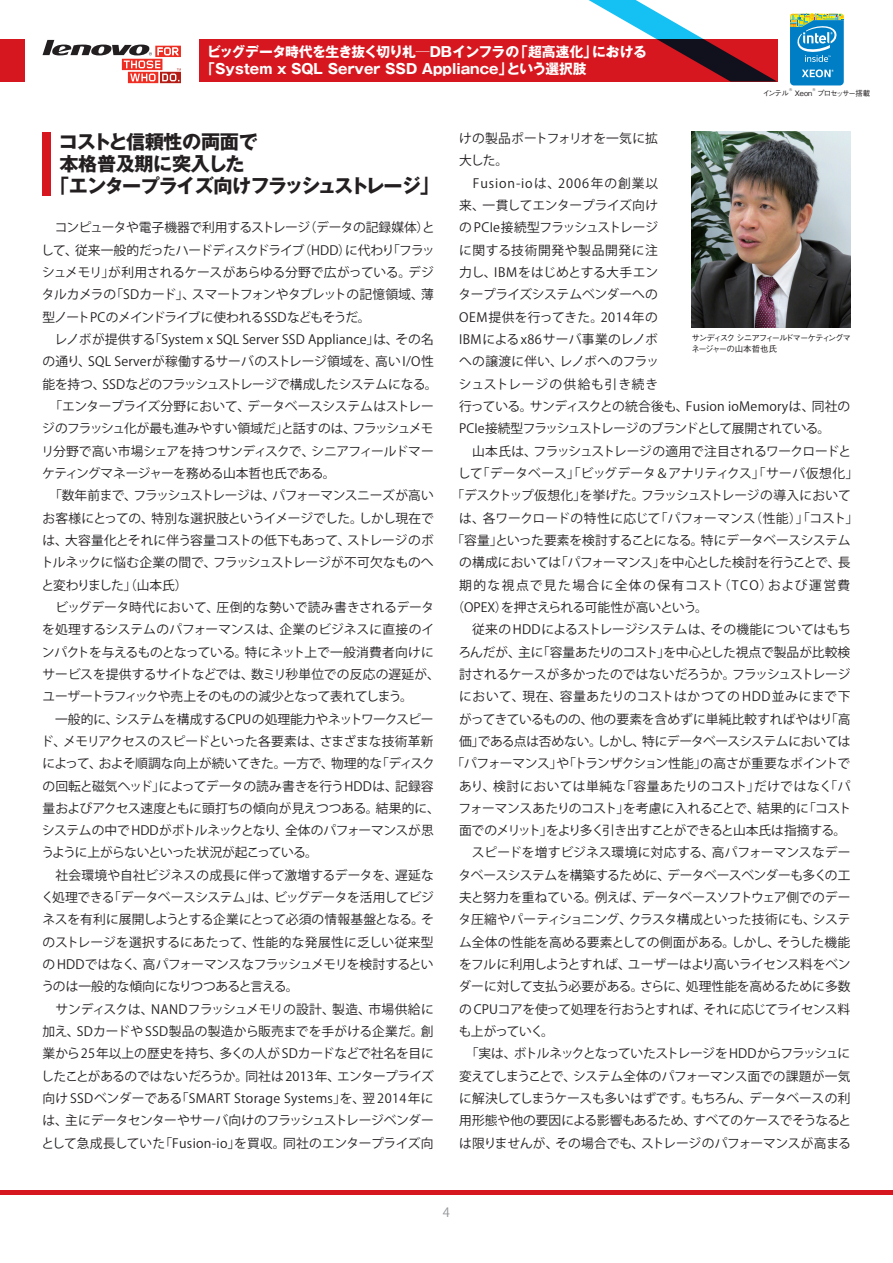
<style>
.page{position:relative;width:893px;height:1263px;background:#fff}
.page>*{position:absolute;margin:0;border:0;box-sizing:border-box;transform-origin:0 0}
.中見出し{font:700 19.2px "Gothic MB101 Pro";letter-spacing:-.075em;color:#231f20}
.中見出し-2{font:700 19.2px "Gothic MB101 Pro";letter-spacing:-.02em;color:#231f20}
.t1{font:700 13.8px/17px "Gothic MB101 Pro";color:#fff}
._3段本文{font:12.75px/22.4px "Koz Go Pro";letter-spacing:-.01em;color:#231f20;text-align:justify}
._3段本文-2{font:12.75px/22.4px "Koz Go Pro";letter-spacing:.015em;color:#231f20}
._3段本文-3{font:12.75px/22.4px "Koz Go Pro";letter-spacing:.01em;color:#231f20}
._3段本文-4{font:12.75px "Koz Go Pro";letter-spacing:-.03em;color:#231f20}
._3段本文-5{font:12.75px "Koz Go Pro";letter-spacing:.11em;color:#231f20}
.t2{font:12.75px "Koz Go Pro";color:#939598}
.キャプション{font:500 8.55px/10.6px "Gothic BBB Pro";letter-spacing:-.13em;color:#231f20}
.t3{font:500 7.5px "Gothic BBB Pro";letter-spacing:-.1em;color:#231f20}
.t4{font:500 3.75px "Gothic BBB Pro";color:#231f20}
</style>
<div class="page">
<div style="left:0;top:39px;width:25px;height:43px;background:#d7171f"></div>
<svg style="left:43px;top:40px;width:138px;height:43px"></svg>
<hr style="left:0;top:1191px;width:893px;height:4px;background:#d7171f">
<div style="left:199px;top:39px;width:578px;height:43px;background:#d7171f"></div>
<svg style="left:588px;top:0;width:189px;height:82px"></svg>
<svg style="left:790px;top:14px;width:54px;height:71px;background:#3596be"></svg>
<div style="left:43px;top:132px;width:8px;height:64px;background:#d7171f"></div>
<img style="left:692px;top:132px;width:158px;height:195px">
<p class="t1" style="left:201px;top:42px;width:447px;text-indent:6px">ビッグデータ時代を生き抜く切り札─DBインフラの「超高速化」における「System x SQL Server SSD Appliance」という選択肢</p>
<p class="t1" style="left:208px;top:42px;width:446px">OSSクラウド基盤の大本命「OpenStack」<br>─ 導入の基礎から「本番環境」を視野に入れた運用のコツまでを理解する</p>
<p class="t3" style="left:763px;top:87px;width:28px">インテル</p>
<p class="t4" style="left:789px;top:87px;width:5px">®</p>
<p class="t4" style="left:812px;top:87px;width:5px">®</p>
<p class="t3" style="left:817px;top:87px;width:55px">プロセッサー搭載</p>
<p class="t3" style="left:795px;top:87px;width:19px">Xeon</p>
<p class="中見出し-2" style="left:59px;top:125px;width:200px">コストと信頼性の両面で</p>
<p class="中見出し-2" style="left:60px;top:148px;width:187px">本格普及期に突入した</p>
<p class="中見出し" style="left:50px;top:170px;width:390px">「エンタープライズ向けフラッシュストレージ」</p>
<p class="_3段本文" style="left:41px;top:217px;width:395px">　コンピュータや電子機器で利用するストレージ（データの記録媒体）として、従来一般的だったハードディスクドライブ（HDD）に代わり「フラッシュメモリ」が利用されるケースがあらゆる分野で広がっている。デジタルカメラの「SDカード」、スマートフォンやタブレットの記憶領域、薄型ノートPCのメインドライブに使われるSSDなどもそうだ。</p>
<p class="_3段本文-3" style="left:43px;top:328px;width:397px">　レノボが提供する「System x SQL Server SSD Appliance」は、その名の通り、SQL Serverが稼働するサーバのストレージ領域を、高い I/O性能を持つ、SSDなどのフラッシュストレージで構成したシステムになる。</p>
<p class="_3段本文" style="left:41px;top:395px;width:394px">　「エンタープライズ分野において、データベースシステムはストレージのフラッシュ化が最も進みやすい領域だ」と話すのは、フラッシュメモリ分野で高い市場シェアを持つサンディスクで、シニアフィールドマーケティングマネージャーを務める山本哲也氏である。</p>
<p class="_3段本文" style="left:41px;top:485px;width:395px">　「数年前まで、フラッシュストレージは、パフォーマンスニーズが高いお客様にとっての、特別な選択肢というイメージでした。しかし現在では、大容量化とそれに伴う容量コストの低下もあって、ストレージのボトルネックに悩む企業の間で、フラッシュストレージが不可欠なものへと変わりました」（山本氏）</p>
<p class="_3段本文" style="left:42px;top:596px;width:400px;text-align:left">　ビッグデータ時代において、圧倒的な勢いで読み書きされるデータを処理するシステムのパフォーマンスは、企業のビジネスに直接のインパクトを与えるものとなっている。特にネット上で一般消費者向けにサービスを提供するサイトなどでは、数ミリ秒単位での反応の遅延が、ユーザートラフィックや売上そのものの減少となって表れてしまう。</p>
<p class="_3段本文" style="left:41px;top:708px;width:400px;text-align:left">　一般的に、システムを構成するCPUの処理能力やネットワークスピード、メモリアクセスのスピードといった各要素は、さまざまな技術革新によって、およそ順調な向上が続いてきた。一方で、物理的な「ディスクの回転と磁気ヘッド」によってデータの読み書きを行うHDDは、記録容量およびアクセス速度ともに頭打ちの傾向が見えつつある。結果的に、システムの中で HDDがボトルネックとなり、全体のパフォーマンスが思うように上がらないといった状況が起こっている。</p>
<p class="_3段本文" style="left:41px;top:864px;width:394px">　社会環境や自社ビジネスの成長に伴って激増するデータを、遅延なく処理できる「データベースシステム」は、ビッグデータを活用してビジネスを有利に展開しようとする企業にとって必須の情報基盤となる。そのストレージを選択するにあたって、性能的な発展性に乏しい従来型の HDDではなく、高パフォーマンスなフラッシュメモリを検討するというのは一般的な傾向になりつつあると言える。</p>
<p class="_3段本文" style="left:41px;top:998px;width:394px">　サンディスクは、NANDフラッシュメモリの設計、製造、市場供給に加え、SDカードや SSD製品の製造から販売までを手がける企業だ。創業から25年以上の歴史を持ち、多くの人が SDカードなどで社名を目にしたことがあるのではないだろうか。同社は 2013年、エンタープライズ向けSSDベンダーである「SMART Storage Systems」を、翌 2014年には、主にデータセンターやサーバ向けのフラッシュストレージベンダーとして急成長していた「Fusion-io」を買収。同社のエンタープライズ向</p>
<p class="_3段本文" style="left:459px;top:128px;width:200px">けの製品ポートフォリオを一気に拡大した。</p>
<p class="_3段本文-2" style="left:459px;top:172px;width:393px">　Fusion-ioは、2006年の創業以<br>来、一貫してエンタープライズ向け<br>の PCIe接続型フラッシュストレージ<br>に関する技術開発や製品開発に注<br>力し、IBMをはじめとする大手エン<br>タープライズシステムベンダーへの<br>OEM提供を行ってきた。2014年の<br>IBMによるx86サーバ事業のレノボ<br>への譲渡に伴い、レノボへのフラッ<br>シュストレージの供給も引き続き<br>行っている。サンディスクとの統合後も、Fusion ioMemoryは、同社の<br>PCIe接続型フラッシュストレージのブランドとして展開されている。</p>
<p class="_3段本文-4" style="left:459px;top:443px;width:394px">　山本氏は、フラッシュストレージの適用で注目されるワークロードと</p>
<p class="_3段本文" style="left:458px;top:462px;width:402px">して「データベース」「ビッグデータ＆アナリティクス」「サーバ仮想化」</p>
<p class="_3段本文" style="left:451px;top:485px;width:401px">「デスクトップ仮想化」を挙げた。フラッシュストレージの導入において</p>
<p class="_3段本文" style="left:459px;top:507px;width:400px">は、各ワークロードの特性に応じて「パフォーマンス（性能）」「コスト」</p>
<p class="_3段本文-4" style="left:451px;top:532px;width:401px">「容量」といった要素を検討することになる。特にデータベースシステム</p>
<p class="_3段本文" style="left:459px;top:552px;width:393px">の構成においては「パフォーマンス」を中心とした検討を行うことで、長</p>
<p class="_3段本文-5" style="left:459px;top:577px;width:393px">期的な視点で見た場合に全体の保有コスト（TCO）および運営費</p>
<p class="_3段本文" style="left:451px;top:596px;width:258px">（OPEX）を押さえられる可能性が高いという。</p>
<p class="_3段本文" style="left:451px;top:619px;width:401px;text-align:center">　従来の HDDによるストレージシステムは、その機能についてはもちろんだが、主に「容量あたりのコスト」を中心とした視点で製品が比較検討されるケースが多かったのではないだろうか。フラッシュストレージにおいて、現在、容量あたりのコストはかつての HDD並みにまで下がってきているものの、他の要素を含めずに単純比較すればやはり「高価」である点は否めない。しかし、特にデータベースシステムにおいては「パフォーマンス」や「トランザクション性能」の高さが重要なポイントであり、検討においては単純な「容量あたりのコスト」だけではなく「パフォーマンスあたりのコスト」を考慮に入れることで、結果的に「コスト面でのメリット」をより多く引き出すことができると山本氏は指摘する。</p>
<p class="_3段本文" style="left:459px;top:842px;width:394px">　スピードを増すビジネス環境に対応する、高パフォーマンスなデータベースシステムを構築するために、データベースベンダーも多くの工夫と努力を重ねている。例えば、データベースソフトウェア側でのデータ圧縮やパーティショニング、クラスタ構成といった技術にも、システム全体の性能を高める要素としての側面がある。しかし、そうした機能をフルに利用しようとすれば、ユーザーはより高いライセンス料をベンダーに対して支払う必要がある。さらに、処理性能を高めるために多数の CPUコアを使って処理を行おうとすれば、それに応じてライセンス料も上がっていく。</p>
<p class="_3段本文" style="left:459px;top:1043px;width:394px">　「実は、ボトルネックとなっていたストレージを HDDからフラッシュに変えてしまうことで、システム全体のパフォーマンス面での課題が一気に解決してしまうケースも多いはずです。もちろん、データベースの利用形態や他の要因による影響もあるため、すべてのケースでそうなるとは限りませんが、その場合でも、ストレージのパフォーマンスが高まる</p>
<p class="キャプション" style="left:691px;top:332px;width:161px">サンディスク シニアフィールドマーケティングマネージャーの山本哲也氏</p>
<p class="t2" style="left:443px;top:1204px;width:9px">4</p>
</div>
